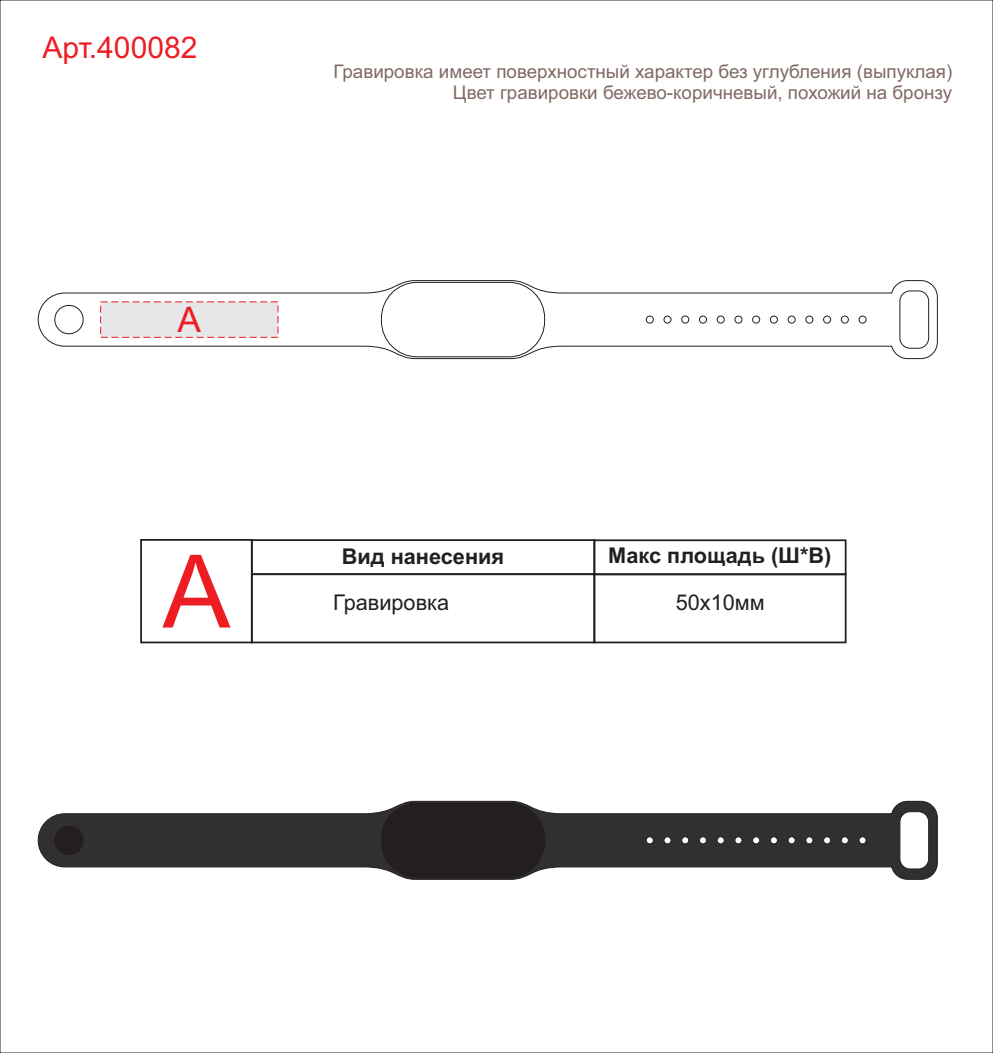
<style>
.page{position:relative;width:993px;height:1053px;background:#fff}
.page>*{position:absolute;margin:0;border:0;box-sizing:border-box;transform-origin:0 0}
.t1{font:101.5px "Arial";color:#ee1d23}
.t2{font:35.25px "Arial";color:#ee1d23}
.t3{font:30px "Arial";color:#ee1d23}
.t4{font:700 21.75px "Arial";color:#231f20}
.t5{font:21.75px "Arial";color:#231f20}
.t6{font:18.75px/21px "Arial";color:#806a63;text-align:right}
</style>
<div class="page">
<svg style="left:37px;top:280px;width:900px;height:79px"></svg>
<svg style="left:37px;top:800px;width:900px;height:80px;fill:#312f30"></svg>
<div style="left:381px;top:282px;width:163px;height:75px;background:#fff;border:1px solid #231f20;border-radius:36px"></div>
<div style="left:381px;top:802px;width:163px;height:75px;background:#231f20;border:1px solid #231f20;border-radius:36px"></div>
<div style="left:54px;top:305px;width:29px;height:29px;border:1px solid #231f20;border-radius:50%"></div>
<div style="left:54px;top:825px;width:29px;height:29px;background:#231f20;border:1px solid #231f20;border-radius:50%"></div>
<svg style="left:100px;top:301px;width:178px;height:37px;background:#e6dfe1"></svg>
<div style="left:140px;top:539px;width:112px;height:104px;border:2px solid #231f20"></div>
<div style="left:251px;top:539px;width:344px;height:36px;border:2px solid #231f20"></div>
<div style="left:593px;top:539px;width:253px;height:36px;border:2px solid #231f20"></div>
<div style="left:251px;top:573px;width:344px;height:70px;border:2px solid #231f20"></div>
<div style="left:593px;top:573px;width:253px;height:70px;border:2px solid #231f20"></div>
<h3 class="t3" style="left:42px;top:36px;width:156px">Арт.400082</h3>
<h2 class="t2" style="left:177px;top:306px;width:25px">А</h2>
<p class="t6" style="left:333px;top:63px;width:620px">Гравировка имеет поверхностный характер без углубления (выпуклая)<br>Цвет гравировки бежево-коричневый, похожий на бронзу</p>
<h1 class="t1" style="left:162px;top:553px;width:69px">А</h1>
<p class="t4" style="left:342px;top:548px;width:164px">Вид нанесения</p>
<p class="t4" style="left:608px;top:547px;width:225px">Макс площадь (Ш*В)</p>
<p class="t5" style="left:333px;top:594px;width:118px">Гравировка</p>
<p class="t5" style="left:675px;top:594px;width:91px">50х10мм</p>
</div>
